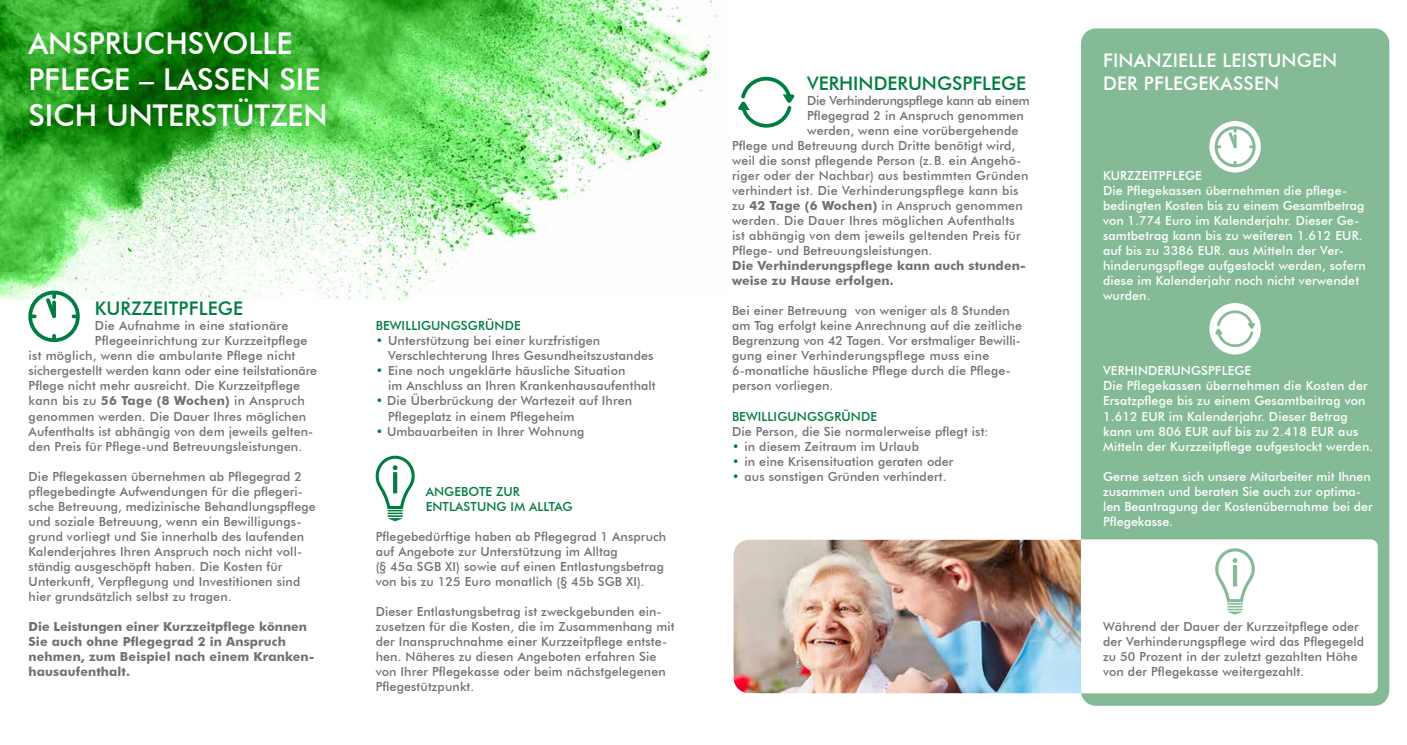
<style>
.page{position:relative;width:1407px;height:745px;background:#fff}
.page>*{position:absolute;margin:0;border:0;box-sizing:border-box;transform-origin:0 0}
.t1{font:500 30px/36px "Futura BT";color:#fff}
.t2{font:500 18.75px/22.5px "Futura BT";letter-spacing:.01em;color:#fff}
.t3{font:500 18.75px "Futura BT";color:#007d40}
.t4{font:500 12.5px/15px "Futura BT";letter-spacing:.01em;color:#707172}
.t5{font:500 12.5px/15px "Futura BT";letter-spacing:.01em;color:#fff}
.t6{font:700 12.5px/15px "Futura BT";letter-spacing:.01em;color:#707172}
.t7{font:500 12.5px/15px "Futura BT";letter-spacing:.01em;color:#007d40}
.t8{font:500 12.5px "Futura BT";letter-spacing:-.02em;color:#707172}
.s1{font-weight:700}
.s2{color:#007d40}
</style>
<div class="page">
<img style="left:733px;top:539px;width:348px;height:153px">
<div style="left:1081px;top:28px;width:308px;height:677px;background:#84ba96;border-radius:15px"></div>
<div style="left:1081px;top:539px;width:296px;height:153px;background:#fff"></div>
<img style="left:0;top:0;width:718px;height:299px">
<svg style="left:376px;top:455px;width:39px;height:66px"></svg>
<svg style="left:738px;top:76px;width:57px;height:52px"></svg>
<div style="left:28px;top:290px;width:52px;height:52px;border:4px solid #007d40;border-radius:50%"></div>
<svg style="left:52px;top:335px;width:4px;height:4px"></svg>
<svg style="left:43px;top:293px;width:16px;height:25px"></svg>
<svg style="left:73px;top:314px;width:4px;height:4px"></svg>
<svg style="left:31px;top:314px;width:4px;height:4px"></svg>
<svg style="left:1215px;top:548px;width:40px;height:66px"></svg>
<div style="left:1209px;top:303px;width:52px;height:51px;background:#fff;border-radius:50%"></div>
<svg style="left:1215px;top:309px;width:40px;height:39px"></svg>
<svg style="left:1209px;top:121px;width:52px;height:51px;background:#eff6f1"></svg>
<div style="left:1214px;top:126px;width:41px;height:41px;border:3px solid #84ba96;border-radius:50%"></div>
<svg style="left:1226px;top:128px;width:13px;height:22px"></svg>
<h1 class="t1" style="left:28px;top:25px;width:301px">ANSPRUCHSVOLLE<br>PFLEGE – LASSEN SIE<br>SICH UNTERSTÜTZEN</h1>
<h2 class="t3" style="left:95px;top:297px;width:150px">KURZZEITPFLEGE</h2>
<p class="t4" style="left:95px;top:318px;width:195px">Die Aufnahme in eine stationäre</p>
<p class="t4" style="left:95px;top:333px;width:214px">Pflegeeinrichtung zur Kurzzeitpflege</p>
<p class="t4" style="left:29px;top:348px;width:268px">ist möglich, wenn die ambulante Pflege nicht</p>
<p class="t4" style="left:29px;top:363px;width:290px">sichergestellt werden kann oder eine teilstationäre</p>
<p class="t4" style="left:29px;top:378px;width:273px">Pflege nicht mehr ausreicht. Die Kurzzeitpflege</p>
<p class="t4" style="left:29px;top:393px;width:278px">kann bis zu <span class="s1">56 Tage (8 Wochen)</span> in Anspruch</p>
<p class="t4" style="left:29px;top:408px;width:279px">genommen werden. Die Dauer Ihres möglichen</p>
<p class="t4" style="left:29px;top:423px;width:286px">Aufenthalts ist abhängig von dem jeweils gelten-</p>
<p class="t4" style="left:29px;top:438px;width:275px">den Preis für Pflege-und Betreuungsleistungen.</p>
<p class="t4" style="left:29px;top:468px;width:289px">Die Pflegekassen übernehmen ab Pflegegrad 2 pflegebedingte Aufwendungen für die pflegeri&shy;sche Betreuung, medizinische Behandlungspflege und soziale Betreuung, wenn ein Bewilligungs&shy;grund vorliegt und Sie innerhalb des laufenden Kalenderjahres Ihren Anspruch noch nicht voll&shy;ständig ausgeschöpft haben. Die Kosten für Unterkunft, Verpflegung und Investitionen sind hier grundsätzlich selbst zu tragen.</p>
<p class="t6" style="left:29px;top:618px;width:287px">Die Leistungen einer Kurzzeitpflege können Sie auch ohne Pflegegrad 2 in Anspruch nehmen, zum Beispiel nach einem Kranken&shy;hausaufenthalt.</p>
<p class="t7" style="left:376px;top:318px;width:147px">BEWILLIGUNGSGRÜNDE</p>
<p class="t4" style="left:388px;top:333px;width:267px;text-indent:-12px"><span class="s2">•</span> Unterstützung bei einer kurzfristigen<br>Verschlechterung Ihres Gesundheitszustandes</p>
<p class="t4" style="left:388px;top:363px;width:269px;text-indent:-12px"><span class="s2">•</span> Eine noch ungeklärte häusliche Situation<br>im Anschluss an Ihren Krankenhausaufenthalt</p>
<p class="t4" style="left:388px;top:393px;width:245px;text-indent:-12px"><span class="s2">•</span> Die Überbrückung der Wartezeit auf Ihren<br>Pflegeplatz in einem Pflegeheim</p>
<p class="t4" style="left:376px;top:423px;width:210px"><span class="s2">•</span> Umbauarbeiten in Ihrer Wohnung</p>
<p class="t7" style="left:426px;top:483px;width:148px">ANGEBOTE ZUR<br>ENTLASTUNG IM ALLTAG</p>
<p class="t4" style="left:376px;top:528px;width:292px">Pflegebedürftige haben ab Pflegegrad 1 Anspruch auf Angebote zur Unterstützung im Alltag<br>(§ 45a SGB XI) sowie auf einen Entlastungsbetrag von bis zu 125 Euro monatlich (§ 45b SGB XI).</p>
<p class="t4" style="left:376px;top:603px;width:300px">Dieser Entlastungsbetrag ist zweckgebunden ein&shy;zusetzen für die Kosten, die im Zusammenhang mit der Inanspruchnahme einer Kurzzeitpflege entste&shy;hen. Näheres zu diesen Angeboten erfahren Sie von Ihrer Pflegekasse oder beim nächstgelegenen Pflegestützpunkt.</p>
<h2 class="t3" style="left:807px;top:72px;width:220px">VERHINDERUNGSPFLEGE</h2>
<p class="t8" style="left:807px;top:93px;width:224px">Die Verhinderungspflege kann ab einem</p>
<p class="t4" style="left:807px;top:108px;width:218px">Pflegegrad 2 in Anspruch genommen</p>
<p class="t4" style="left:807px;top:123px;width:213px">werden, wenn eine vorübergehende</p>
<p class="t4" style="left:732px;top:138px;width:285px">Pflege und Betreuung durch Dritte benötigt wird,</p>
<p class="t4" style="left:732px;top:153px;width:291px">weil die sonst pflegende Person (z.B. ein Angehö-</p>
<p class="t4" style="left:732px;top:168px;width:298px">riger oder der Nachbar) aus bestimmten Gründen</p>
<p class="t4" style="left:732px;top:183px;width:288px">verhindert ist. Die Verhinderungspflege kann bis</p>
<p class="t4" style="left:732px;top:198px;width:292px">zu <span class="s1">42 Tage (6 Wochen)</span> in Anspruch genommen</p>
<p class="t4" style="left:732px;top:213px;width:284px">werden. Die Dauer Ihres möglichen Aufenthalts</p>
<p class="t4" style="left:732px;top:228px;width:290px">ist abhängig von dem jeweils geltenden Preis für</p>
<p class="t4" style="left:732px;top:243px;width:202px">Pflege- und Betreuungsleistungen.</p>
<p class="t6" style="left:732px;top:258px;width:295px">Die Verhinderungspflege kann auch stunden&shy;weise zu Hause erfolgen.</p>
<p class="t4" style="left:732px;top:303px;width:291px">Bei einer Betreuung von weniger als 8 Stunden am Tag erfolgt keine Anrechnung auf die zeitliche Begrenzung von 42 Tagen. Vor erstmaliger Bewilli&shy;gung einer Verhinderungspflege muss eine 6-monatliche häusliche Pflege durch die Pflege&shy;person vorliegen.</p>
<p class="t7" style="left:732px;top:408px;width:147px">BEWILLIGUNGSGRÜNDE</p>
<p class="t4" style="left:732px;top:423px;width:258px">Die Person, die Sie normalerweise pflegt ist:</p>
<p class="t4" style="left:732px;top:438px;width:188px"><span class="s2">•</span> in diesem Zeitraum im Urlaub</p>
<p class="t4" style="left:732px;top:453px;width:223px"><span class="s2">•</span> in eine Krisensituation geraten oder</p>
<p class="t4" style="left:732px;top:468px;width:216px"><span class="s2">•</span> aus sonstigen Gründen verhindert.</p>
<h2 class="t2" style="left:1103px;top:49px;width:236px">FINANZIELLE LEISTUNGEN<br>DER PFLEGEKASSEN</h2>
<p class="t5" style="left:1103px;top:168px;width:264px">KURZZEITPFLEGE<br>Die Pflegekassen übernehmen die pflege&shy;bedingten Kosten bis zu einem Gesamtbetrag von 1.774 Euro im Kalenderjahr. Dieser Ge&shy;samtbetrag kann bis zu weiteren 1.612 EUR. auf bis zu 3386 EUR. aus Mitteln der Ver&shy;hinderungspflege aufgestockt werden, sofern diese im Kalenderjahr noch nicht verwendet wurden.</p>
<p class="t5" style="left:1103px;top:363px;width:272px">VERHINDERUNGSPFLEGE<br>Die Pflegekassen übernehmen die Kosten der Ersatzpflege bis zu einem Gesamtbeitrag von 1.612 EUR im Kalenderjahr. Dieser Betrag kann um 806 EUR auf bis zu 2.418 EUR aus Mitteln der Kurzzeitpflege aufgestockt werden.</p>
<p class="t5" style="left:1103px;top:468px;width:271px">Gerne setzen sich unsere Mitarbeiter mit Ihnen zusammen und beraten Sie auch zur optima&shy;len Beantragung der Kostenübernahme bei der Pflegekasse.</p>
<p class="t4" style="left:1103px;top:618px;width:263px">Während der Dauer der Kurzzeitpflege oder der Verhinderungspflege wird das Pflegegeld zu 50 Prozent in der zuletzt gezahlten Höhe von der Pflegekasse weitergezahlt.</p>
</div>
